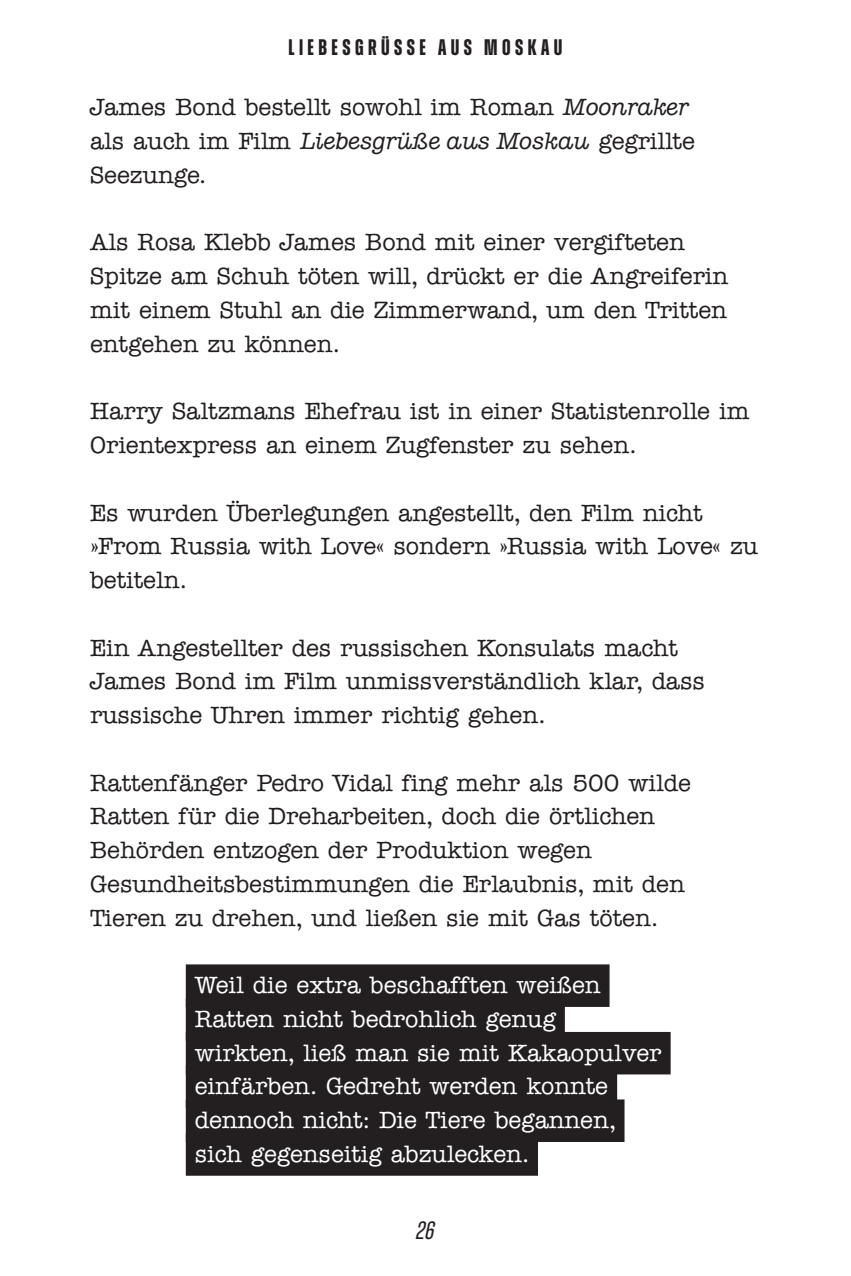
<style>
.page{position:relative;width:851px;height:1276px;background:#fff}
.page>*{position:absolute;margin:0;border:0;box-sizing:border-box;transform-origin:0 0}
.t1{font:italic 25px "Zuume";color:#231f20}
.t2{font:500 23.75px/33.8px "American Typewriter Std";color:#231f20}
.t3{font:500 23.75px/33.8px "American Typewriter Std";color:#fff}
.t4{font:700 22.5px "Zuume";letter-spacing:.2em;color:#231f20}
.s1{font-style:italic}
</style>
<div class="page">
<div style="left:186px;top:964px;width:423px;height:43px;background:#231f20"></div>
<div style="left:186px;top:998px;width:378px;height:42px;background:#231f20"></div>
<div style="left:186px;top:1032px;width:484px;height:42px;background:#231f20"></div>
<div style="left:186px;top:1065px;width:431px;height:43px;background:#231f20"></div>
<div style="left:186px;top:1099px;width:438px;height:43px;background:#231f20"></div>
<div style="left:186px;top:1133px;width:352px;height:42px;background:#231f20"></div>
<p class="t4" style="left:288px;top:35px;width:275px">LIEBESGRÜSSE AUS MOSKAU</p>
<p class="t2" style="left:90px;top:91px;width:606px">James Bond bestellt sowohl im Roman <span class="s1">Moonraker </span>als auch im Film <span class="s1">Liebesgrüße aus Moskau</span> gegrillte<br>Seezunge.</p>
<p class="t2" style="left:90px;top:226px;width:639px">Als Rosa Klebb James Bond mit einer vergifteten Spitze am Schuh töten will, drückt er die Angreiferin mit einem Stuhl an die Zimmerwand, um den Tritten entgehen zu können.</p>
<p class="t2" style="left:90px;top:395px;width:661px">Harry Saltzmans Ehefrau ist in einer Statistenrolle im<br>Orientexpress an einem Zugfenster zu sehen.</p>
<p class="t2" style="left:90px;top:496px;width:669px">Es wurden Überlegungen angestellt, den Film nicht »From Russia with Love« sondern »Russia with Love« zu betiteln.</p>
<p class="t2" style="left:90px;top:631px;width:616px">Ein Angestellter des russischen Konsulats macht<br>James Bond im Film unmissverständlich klar, dass russische Uhren immer richtig gehen.</p>
<p class="t2" style="left:90px;top:766px;width:602px">Rattenfänger Pedro Vidal fing mehr als 500 wilde Ratten für die Dreharbeiten, doch die örtlichen Behörden entzogen der Produktion wegen Gesundheitsbestimmungen die Erlaubnis, mit den Tieren zu drehen, und ließen sie mit Gas töten.</p>
<p class="t3" style="left:195px;top:968px;width:468px">Weil die extra beschafften weißen Ratten nicht bedrohlich genug wirkten, ließ man sie mit Kakaopulver einfärben. Gedreht werden konnte dennoch nicht: Die Tiere begannen, sich gegenseitig abzulecken.</p>
<p class="t1" style="left:416px;top:1217px;width:20px">26</p>
</div>
